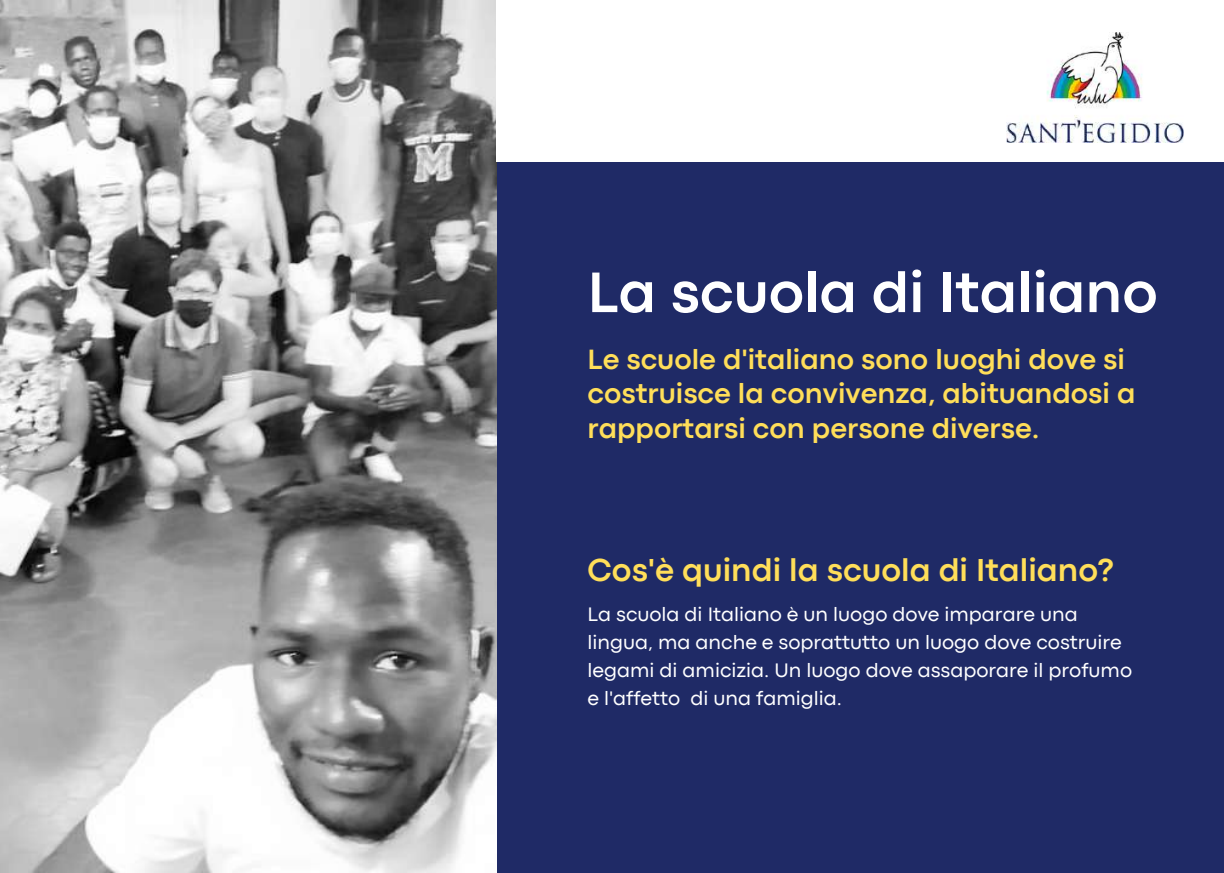
<style>
.page{position:relative;width:1224px;height:873px;background:#1f2a66}
.page>*{position:absolute;margin:0;border:0;box-sizing:border-box;transform-origin:0 0}
.t1{font:700 59.6px "Codec Pro";color:#fff}
.t2{font:700 33.2px "Codec Pro";color:#ffde59}
.t3{font:700 29.2px/34.4px "Codec Pro";color:#ffde59}
.t4{font:20.4px/28px "Codec Pro";color:#fff}
</style>
<div class="page">
<img style="left:0;top:0;width:497px;height:873px">
<div style="left:497px;top:0;width:727px;height:162px;background:#fff"></div>
<img style="left:1006px;top:33px;width:177px;height:109px">
<h1 class="t1" style="left:588px;top:271px;width:572px">La scuola di Italiano</h1>
<h3 class="t3" style="left:588px;top:344px;width:549px">Le scuole d'italiano sono luoghi dove si costruisce la convivenza, abituandosi a rapportarsi con persone diverse.</h3>
<h2 class="t2" style="left:588px;top:558px;width:528px">Cos'è quindi la scuola di Italiano?</h2>
<p class="t4" style="left:588px;top:602px;width:546px">La scuola di Italiano è un luogo dove imparare una lingua, ma anche e soprattutto un luogo dove costruire legami di amicizia. Un luogo dove assaporare il profumo e l'affetto di una famiglia.</p>
</div>
